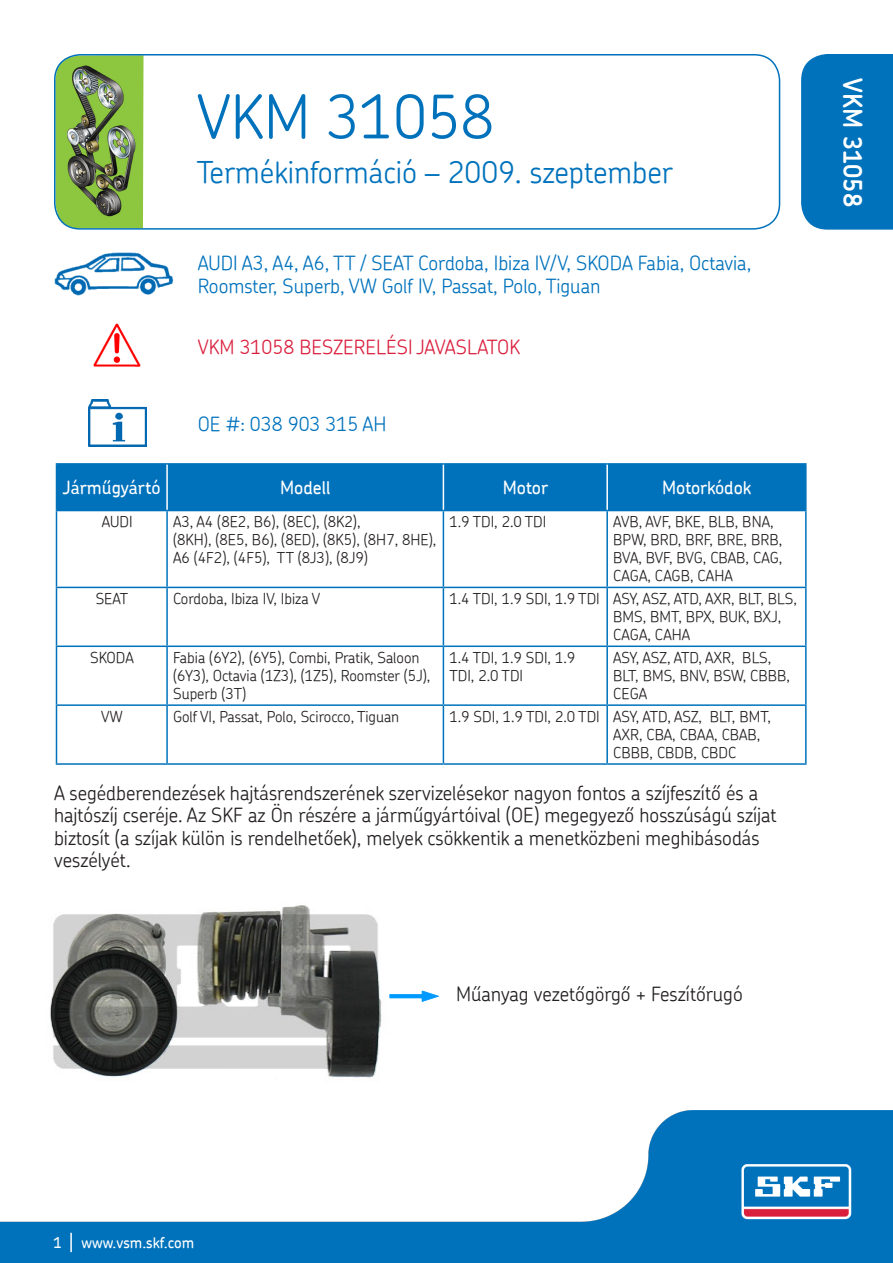
<style>
.page{position:relative;width:893px;height:1263px;background:#fff}
.page>*{position:absolute;margin:0;border:0;box-sizing:border-box;transform-origin:0 0}
.t1{font:300 60px "SKF Chevin";color:#0072bc}
.t2{font:300 30px "SKF Chevin";color:#0072bc}
.t3{font:600 25.5px "SKF Chevin";color:#fff}
.t4{font:300 19.5px/22.5px "SKF Chevin";color:#231f20}
.t5{font:300 19.5px/22.5px "SKF Chevin";color:#0072bc}
.t6{font:300 19.5px "SKF Chevin";color:#da1f3d}
.t7{font:500 18px "SKF Chevin";color:#fff}
.t8{font:300 15px/18px "SKF Chevin";color:#231f20}
.t9{font:500 15px "SKF Chevin";color:#fff}
</style>
<div class="page">
<img style="left:88px;top:399px;width:59px;height:48px">
<img style="left:93px;top:323px;width:48px;height:44px">
<img style="left:54px;top:253px;width:119px;height:43px">
<img style="left:55px;top:55px;width:89px;height:172px">
<div style="left:54px;top:54px;width:726px;height:176px;border:2px solid #0072bc;border-radius:26px"></div>
<div style="left:801px;top:54px;width:92px;height:176px;background:#0072bc"></div>
<img style="left:0;top:1110px;width:893px;height:153px">
<svg style="left:70px;top:1233px;width:2px;height:19px"></svg>
<img style="left:50px;top:905px;width:340px;height:173px">
<svg style="left:390px;top:991px;width:49px;height:11px"></svg>
<div style="left:57px;top:465px;width:748px;height:45px;background:#0072bc"></div>
<hr style="left:56px;top:511px;width:1px;height:76px;background:#0072bc">
<hr style="left:166px;top:511px;width:2px;height:76px;background:#0072bc">
<hr style="left:443px;top:511px;width:1px;height:76px;background:#0072bc">
<hr style="left:606px;top:511px;width:2px;height:76px;background:#0072bc">
<hr style="left:805px;top:511px;width:2px;height:76px;background:#0072bc">
<hr style="left:56px;top:587px;width:111px;height:1px;background:#0072bc">
<hr style="left:56px;top:588px;width:1px;height:57px;background:#0072bc">
<hr style="left:167px;top:587px;width:276px;height:1px;background:#0072bc">
<hr style="left:166px;top:588px;width:2px;height:57px;background:#0072bc">
<hr style="left:443px;top:587px;width:164px;height:1px;background:#0072bc">
<hr style="left:443px;top:588px;width:1px;height:57px;background:#0072bc">
<hr style="left:607px;top:587px;width:200px;height:1px;background:#0072bc">
<hr style="left:606px;top:588px;width:2px;height:57px;background:#0072bc">
<hr style="left:805px;top:588px;width:2px;height:57px;background:#0072bc">
<hr style="left:56px;top:645px;width:111px;height:2px;background:#0072bc">
<hr style="left:56px;top:647px;width:1px;height:57px;background:#0072bc">
<hr style="left:167px;top:645px;width:276px;height:2px;background:#0072bc">
<hr style="left:166px;top:647px;width:2px;height:57px;background:#0072bc">
<hr style="left:443px;top:645px;width:164px;height:2px;background:#0072bc">
<hr style="left:443px;top:647px;width:1px;height:57px;background:#0072bc">
<hr style="left:607px;top:645px;width:200px;height:2px;background:#0072bc">
<hr style="left:606px;top:647px;width:2px;height:57px;background:#0072bc">
<hr style="left:805px;top:647px;width:2px;height:57px;background:#0072bc">
<hr style="left:56px;top:704px;width:111px;height:2px;background:#0072bc">
<hr style="left:56px;top:706px;width:1px;height:57px;background:#0072bc">
<hr style="left:167px;top:704px;width:276px;height:2px;background:#0072bc">
<hr style="left:166px;top:706px;width:2px;height:57px;background:#0072bc">
<hr style="left:443px;top:704px;width:164px;height:2px;background:#0072bc">
<hr style="left:443px;top:706px;width:1px;height:57px;background:#0072bc">
<hr style="left:607px;top:704px;width:200px;height:2px;background:#0072bc">
<hr style="left:606px;top:706px;width:2px;height:57px;background:#0072bc">
<hr style="left:805px;top:706px;width:2px;height:57px;background:#0072bc">
<hr style="left:56px;top:763px;width:111px;height:2px;background:#0072bc">
<hr style="left:167px;top:763px;width:276px;height:2px;background:#0072bc">
<hr style="left:443px;top:763px;width:164px;height:2px;background:#0072bc">
<hr style="left:607px;top:763px;width:200px;height:2px;background:#0072bc">
<hr style="left:56px;top:463px;width:111px;height:2px;background:#0072bc">
<hr style="left:56px;top:465px;width:1px;height:45px;background:#0072bc">
<hr style="left:167px;top:463px;width:276px;height:2px;background:#0072bc">
<hr style="left:443px;top:463px;width:164px;height:2px;background:#0072bc">
<hr style="left:607px;top:463px;width:200px;height:2px;background:#0072bc">
<hr style="left:805px;top:465px;width:2px;height:45px;background:#0072bc">
<hr style="left:56px;top:510px;width:111px;height:1px;background:#0072bc">
<hr style="left:167px;top:510px;width:276px;height:1px;background:#0072bc">
<hr style="left:443px;top:510px;width:164px;height:1px;background:#0072bc">
<hr style="left:607px;top:510px;width:200px;height:1px;background:#0072bc">
<hr style="left:166px;top:465px;width:2px;height:45px;background:#fff">
<hr style="left:443px;top:465px;width:1px;height:45px;background:#fff">
<hr style="left:606px;top:465px;width:2px;height:45px;background:#fff">
<p class="t1" style="left:197px;top:78px;width:299px">VKM 31058</p>
<p class="t2" style="left:197px;top:153px;width:478px">Termékinformáció – 2009. szeptember</p>
<p class="t5" style="left:198px;top:251px;width:555px">AUDI A3, A4, A6, TT / SEAT Cordoba, Ibiza IV/V, SKODA Fabia, Octavia,<br>Roomster, Superb, VW Golf IV, Passat, Polo, Tiguan</p>
<p class="t6" style="left:198px;top:334px;width:324px">VKM 31058 BESZERELÉSI JAVASLATOK</p>
<p class="t5" style="left:198px;top:412px;width:190px">OE #: 038 903 315 AH</p>
<p class="t7" style="left:63px;top:476px;width:99px">Járműgyártó</p>
<p class="t7" style="left:280px;top:476px;width:52px">Modell</p>
<p class="t7" style="left:503px;top:476px;width:47px">Motor</p>
<p class="t7" style="left:662px;top:476px;width:91px">Motorkódok</p>
<p class="t8" style="left:102px;top:513px;width:32px">AUDI</p>
<p class="t8" style="left:173px;top:513px;width:189px">A3, A4 (8E2, B6), (8EC), (8K2),</p>
<p class="t8" style="left:173px;top:531px;width:265px">(8KH), (8E5, B6), (8ED), (8K5), (8H7, 8HE),<br>A6 (4F2), (4F5), TT (8J3), (8J9)</p>
<p class="t8" style="left:449px;top:513px;width:99px">1.9 TDI, 2.0 TDI</p>
<p class="t8" style="left:613px;top:513px;width:171px">AVB, AVF, BKE, BLB, BNA,<br>BPW, BRD, BRF, BRE, BRB,<br>BVA, BVF, BVG, CBAB, CAG,<br>CAGA, CAGB, CAHA</p>
<p class="t8" style="left:96px;top:589px;width:34px">SEAT</p>
<p class="t8" style="left:173px;top:589px;width:149px">Cordoba, Ibiza IV, Ibiza V</p>
<p class="t8" style="left:449px;top:589px;width:152px">1.4 TDI, 1.9 SDI, 1.9 TDI</p>
<p class="t8" style="left:613px;top:589px;width:185px">ASY, ASZ, ATD, AXR, BLT, BLS,<br>BMS, BMT, BPX, BUK, BXJ,<br>CAGA, CAHA</p>
<p class="t8" style="left:90px;top:648px;width:45px">SKODA</p>
<p class="t8" style="left:173px;top:648px;width:259px">Fabia (6Y2), (6Y5), Combi, Pratik, Saloon (6Y3), Octavia (1Z3), (1Z5), Roomster (5J),<br>Superb (3T)</p>
<p class="t8" style="left:449px;top:648px;width:127px">1.4 TDI, 1.9 SDI, 1.9<br>TDI, 2.0 TDI</p>
<p class="t8" style="left:613px;top:648px;width:178px">ASY, ASZ, ATD, AXR, BLS,<br>BLT, BMS, BNV, BSW, CBBB,<br>CEGA</p>
<p class="t8" style="left:101px;top:707px;width:23px">VW</p>
<p class="t8" style="left:173px;top:707px;width:228px">Golf VI, Passat, Polo, Scirocco, Tiguan</p>
<p class="t8" style="left:449px;top:707px;width:152px">1.9 SDI, 1.9 TDI, 2.0 TDI</p>
<p class="t8" style="left:613px;top:707px;width:159px">ASY, ATD, ASZ, BLT, BMT,<br>AXR, CBA, CBAA, CBAB,<br>CBBB, CBDB, CBDC</p>
<p class="t4" style="left:54px;top:781px;width:724px">A segédberendezések hajtásrendszerének szervizelésekor nagyon fontos a szíjfeszítő és a hajtószíj cseréje. Az SKF az Ön részére a járműgyártóival (OE) megegyező hosszúságú szíjat biztosít (a szíjak külön is rendelhetőek), melyek csökkentik a menetközbeni meghibásodás veszélyét.</p>
<p class="t4" style="left:456px;top:982px;width:288px">Műanyag vezetőgörgő + Feszítőrugó</p>
<p class="t3" style="left:869px;top:78px;width:130px;rotate:90deg">VKM 31058</p>
<p class="t9" style="left:53px;top:1232px;width:142px">1 www.vsm.skf.com</p>
</div>
